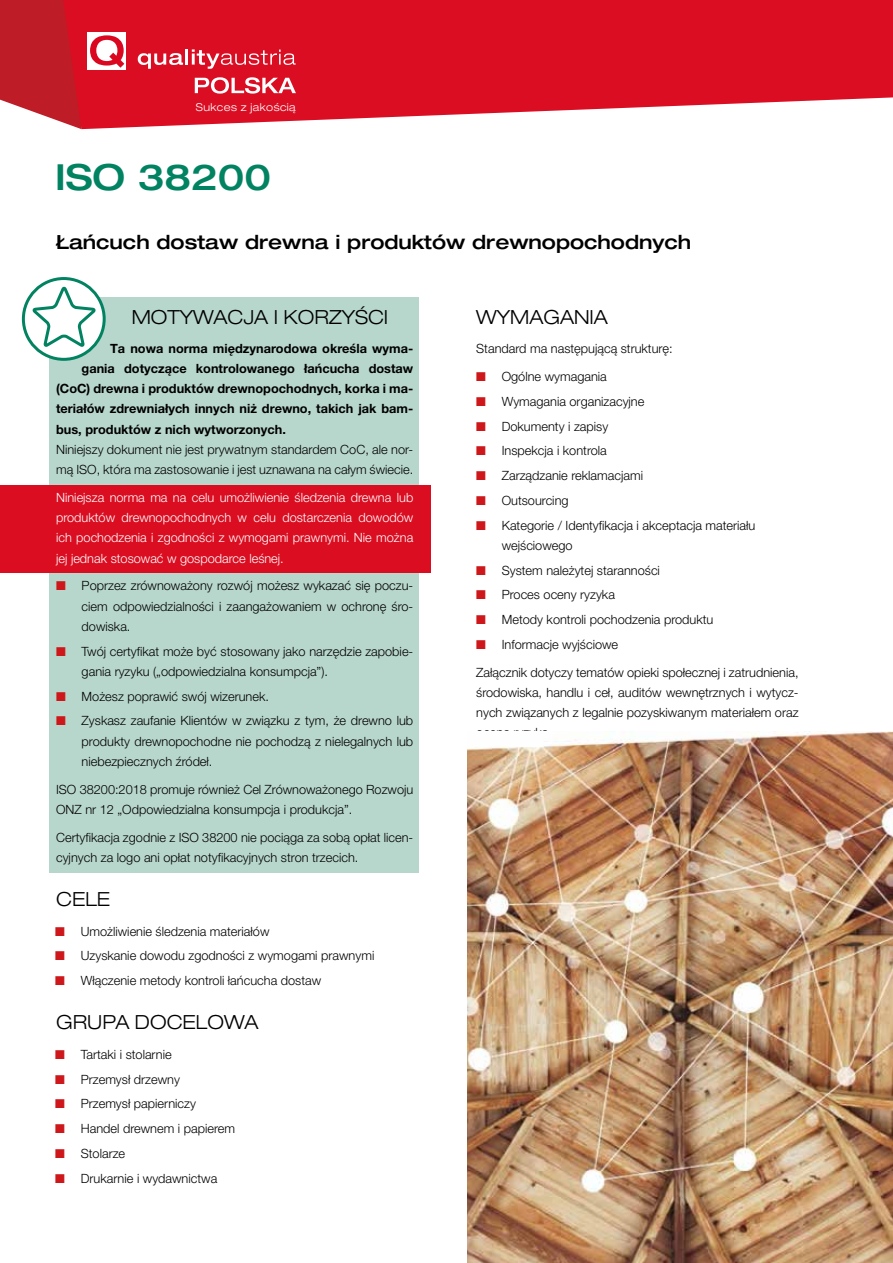
<style>
.page{position:relative;width:893px;height:1263px;background:#fff}
.page>*{position:absolute;margin:0;border:0;box-sizing:border-box;transform-origin:0 0}
.t1{font:500 expanded 36px "Helvetica Neue LT Pro";color:#018361}
.t2{font:500 expanded 19.5px "Helvetica Neue LT Pro";color:#000}
.t3{font:300 expanded 19.5px "Helvetica Neue LT Pro";color:#000}
.t4{font:300 12.75px/20.2px "Helvetica Neue LT Pro";color:#000}
.t5{font:700 12.75px "Helvetica Neue LT Pro";color:#000}
.t6{font:300 12.75px/20.2px "Helvetica Neue LT Pro";color:#fff;text-align:justify}
.t7{font:300 expanded 10.8px "Helvetica Neue LT Pro";letter-spacing:.04em;color:#fff}
.s1{color:#cd171a}
</style>
<div class="page">
<div style="left:49px;top:297px;width:369px;height:575px;background:#b8d7cc"></div>
<svg style="left:0;top:0;width:63px;height:123px;background:#c4323b"></svg>
<svg style="left:63px;top:0;width:830px;height:129px;background:#df2b3e"></svg>
<svg style="left:138px;top:53px;width:45px;height:16px"></svg>
<hr style="left:185px;top:49px;width:3px;height:16px;background:#fff">
<svg style="left:192px;top:49px;width:104px;height:20px;background:#e24151"></svg>
<div style="left:88px;top:32px;width:38px;height:38px;background:#fff"></div>
<svg style="left:90px;top:35px;width:34px;height:33px"></svg>
<svg style="left:195px;top:77px;width:101px;height:17px"></svg>
<div style="left:0;top:485px;width:430px;height:87px;background:#db0d21"></div>
<img style="left:468px;top:731px;width:425px;height:532px">
<svg style="left:23px;top:279px;width:81px;height:80px"></svg>
<div style="left:22px;top:277px;width:84px;height:84px;border:3px solid #018361;border-radius:50%"></div>
<svg style="left:31px;top:285px;width:66px;height:64px"></svg>
<p class="t7" style="left:196px;top:101px;width:101px">Sukces z jakością</p>
<h1 class="t1" style="left:55px;top:155px;width:217px">ISO 38200</h1>
<h2 class="t2" style="left:56px;top:230px;width:636px">Łańcuch dostaw drewna i produktów drewnopochodnych</h2>
<h2 class="t3" style="left:132px;top:306px;width:258px">MOTYWACJA I KORZYŚCI</h2>
<h2 class="t3" style="left:476px;top:306px;width:133px">WYMAGANIA</h2>
<p class="t5" style="left:110px;top:340px;width:305px">Ta nowa norma międzynarodowa określa wyma-</p>
<p class="t5" style="left:82px;top:360px;width:333px">gania dotyczące kontrolowanego łańcucha dostaw</p>
<p class="t5" style="left:56px;top:381px;width:359px">(CoC) drewna i produktów drewnopochodnych, korka i ma-</p>
<p class="t5" style="left:56px;top:401px;width:359px">teriałów zdrewniałych innych niż drewno, takich jak bam-</p>
<p class="t5" style="left:56px;top:421px;width:231px">bus, produktów z nich wytworzonych.</p>
<p class="t4" style="left:56px;top:439px;width:359px">Niniejszy dokument nie jest prywatnym standardem CoC, ale nor&shy;mą ISO, która ma zastosowanie i jest uznawana na całym świecie.</p>
<p class="t6" style="left:56px;top:487px;width:359px">Niniejsza norma ma na celu umożliwienie śledzenia drewna lub produktów drewnopochodnych w celu dostarczenia dowodów ich pochodzenia i zgodności z wymogami prawnymi. Nie można jej jednak stosować w gospodarce leśnej.</p>
<p class="t4" style="left:82px;top:575px;width:333px;text-align:justify;text-indent:-26px"><span class="s1">■</span> Poprzez zrównoważony rozwój możesz wykazać się poczu&shy;ciem odpowiedzialności i zaangażowaniem w ochronę śro&shy;dowiska.</p>
<p class="t4" style="left:82px;top:641px;width:333px;text-indent:-26px"><span class="s1">■</span> Twój certyfikat może być stosowany jako narzędzie zapobie&shy;gania ryzyku („odpowiedzialna konsumpcja”).</p>
<p class="t4" style="left:56px;top:686px;width:214px"><span class="s1">■</span> Możesz poprawić swój wizerunek.</p>
<p class="t4" style="left:82px;top:710px;width:333px;text-align:justify;text-indent:-26px"><span class="s1">■</span> Zyskasz zaufanie Klientów w związku z tym, że drewno lub produkty drewnopochodne nie pochodzą z nielegalnych lub niebezpiecznych źródeł.</p>
<p class="t4" style="left:56px;top:779px;width:359px">ISO 38200:2018 promuje również Cel Zrównoważonego Rozwoju<br>ONZ nr 12 „Odpowiedzialna konsumpcja i produkcja”.</p>
<p class="t4" style="left:56px;top:827px;width:359px">Certyfikacja zgodnie z ISO 38200 nie pociąga za sobą opłat licen&shy;cyjnych za logo ani opłat notyfikacyjnych stron trzecich.</p>
<p class="t4" style="left:476px;top:339px;width:198px">Standard ma następującą strukturę:</p>
<p class="t4" style="left:476px;top:366px;width:132px"><span class="s1">■</span> Ogólne wymagania</p>
<p class="t4" style="left:476px;top:391px;width:170px"><span class="s1">■</span> Wymagania organizacyjne</p>
<p class="t4" style="left:476px;top:416px;width:134px"><span class="s1">■</span> Dokumenty i zapisy</p>
<p class="t4" style="left:476px;top:441px;width:132px"><span class="s1">■</span> Inspekcja i kontrola</p>
<p class="t4" style="left:476px;top:465px;width:168px"><span class="s1">■</span> Zarządzanie reklamacjami</p>
<p class="t4" style="left:476px;top:490px;width:94px"><span class="s1">■</span> Outsourcing</p>
<p class="t4" style="left:502px;top:515px;width:255px;text-indent:-26px"><span class="s1">■</span> Kategorie / Identyfikacja i akceptacja materiału wejściowego</p>
<p class="t4" style="left:476px;top:560px;width:185px"><span class="s1">■</span> System należytej staranności</p>
<p class="t4" style="left:476px;top:584px;width:140px"><span class="s1">■</span> Proces oceny ryzyka</p>
<p class="t4" style="left:476px;top:609px;width:239px"><span class="s1">■</span> Metody kontroli pochodzenia produktu</p>
<p class="t4" style="left:476px;top:630px;width:324px;line-height:27.8px"><span class="s1">■</span> Informacje wyjściowe<br>Załącznik dotyczy tematów opieki społecznej i zatrudnienia,</p>
<p class="t4" style="left:476px;top:682px;width:324px;text-align:justify">środowiska, handlu i ceł, auditów wewnętrznych i wytycz&shy;nych związanych z legalnie pozyskiwanym materiałem oraz oceną ryzyka.</p>
<h2 class="t3" style="left:56px;top:887px;width:56px">CELE</h2>
<p class="t4" style="left:55px;top:921px;width:216px"><span class="s1">■</span> Umożliwienie śledzenia materiałów</p>
<p class="t4" style="left:55px;top:945px;width:321px"><span class="s1">■</span> Uzyskanie dowodu zgodności z wymogami prawnymi</p>
<p class="t4" style="left:55px;top:970px;width:267px"><span class="s1">■</span> Włączenie metody kontroli łańcucha dostaw</p>
<h2 class="t3" style="left:56px;top:1010px;width:204px">GRUPA DOCELOWA</h2>
<p class="t4" style="left:55px;top:1044px;width:118px"><span class="s1">■</span> Tartaki i stolarnie</p>
<p class="t4" style="left:55px;top:1069px;width:126px"><span class="s1">■</span> Przemysł drzewny</p>
<p class="t4" style="left:55px;top:1093px;width:142px"><span class="s1">■</span> Przemysł papierniczy</p>
<p class="t4" style="left:55px;top:1118px;width:181px"><span class="s1">■</span> Handel drewnem i papierem</p>
<p class="t4" style="left:55px;top:1143px;width:71px"><span class="s1">■</span> Stolarze</p>
<p class="t4" style="left:55px;top:1168px;width:164px"><span class="s1">■</span> Drukarnie i wydawnictwa</p>
</div>
